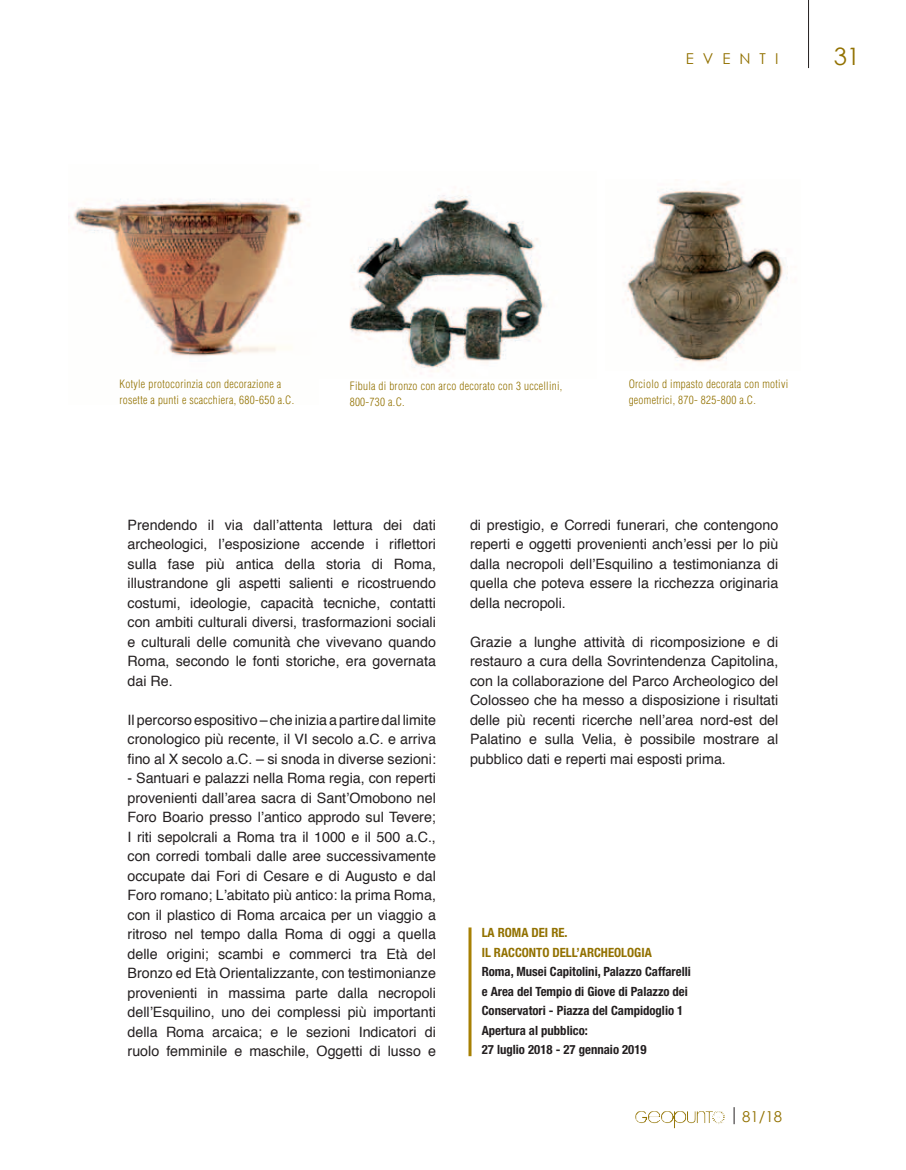
<style>
.page{position:relative;width:906px;height:1170px;background:#fff}
.page>*{position:absolute;margin:0;border:0;box-sizing:border-box;transform-origin:0 0}
.t1{font:24px "Century Gothic";color:#927100}
.t2{font:15px "Century Gothic";letter-spacing:.6em;color:#927100}
.t3{font:14.25px/19.5px "Helvetica";color:#231f20;text-align:justify}
.t4{font:700 condensed 12.75px/19.5px "Helvetica Neue";color:#231f20}
.t5{font:700 condensed 12.75px/19.5px "Helvetica Neue";color:#927100}
.t6{font:300 condensed 11.25px/16.5px "Helvetica";letter-spacing:.025em;color:#927100}
</style>
<div class="page">
<hr style="left:808px;top:0;width:1px;height:68px;background:#231f20">
<svg style="left:733px;top:1107px;width:1px;height:17px"></svg>
<svg style="left:712px;top:1111px;width:10px;height:12px"></svg>
<img style="left:68px;top:199px;width:241px;height:158px">
<img style="left:627px;top:183px;width:161px;height:182px">
<hr style="left:468px;top:927px;width:3px;height:129px;background:#a78003">
<img style="left:349px;top:195px;width:198px;height:179px">
<p class="t2" style="left:686px;top:50px;width:94px">EVENTI</p>
<h1 class="t1" style="left:833px;top:41px;width:28px">31</h1>
<p class="t6" style="left:120px;top:375px;width:176px">Kotyle protocorinzia con decorazione a rosette a punti e scacchiera, 680-650 a.C.</p>
<p class="t6" style="left:628px;top:375px;width:161px">Orciolo d impasto decorata con motivi geometrici, 870- 825-800 a.C.</p>
<p class="t6" style="left:350px;top:377px;width:214px">Fibula di bronzo con arco decorato con 3 uccellini,<br>800-730 a.C.</p>
<p class="t3" style="left:128px;top:515px;width:310px">Prendendo il via dall’attenta lettura dei dati archeologici, l’esposizione accende i riflettori sulla fase più antica della storia di Roma, illustrandone gli aspetti salienti e ricostruendo costumi, ideologie, capacità tecniche, contatti con ambiti culturali diversi, trasformazioni sociali e culturali delle comunità che vivevano quando Roma, secondo le fonti storiche, era governata dai Re.</p>
<p class="t3" style="left:128px;top:710px;width:310px">Il percorso espositivo – che inizia a partire dal limite cronologico più recente, il VI secolo a.C. e arriva fino al X secolo a.C. – si snoda in diverse sezioni:</p>
<p class="t3" style="left:128px;top:769px;width:310px">- Santuari e palazzi nella Roma regia, con reperti provenienti dall’area sacra di Sant’Omobono nel Foro Boario presso l’antico approdo sul Tevere; I riti sepolcrali a Roma tra il 1000 e il 500 a.C., con corredi tombali dalle aree successivamente occupate dai Fori di Cesare e di Augusto e dal Foro romano; L’abitato più antico: la prima Roma, con il plastico di Roma arcaica per un viaggio a ritroso nel tempo dalla Roma di oggi a quella delle origini; scambi e commerci tra Età del Bronzo ed Età Orientalizzante, con testimonianze provenienti in massima parte dalla necropoli dell’Esquilino, uno dei complessi più importanti della Roma arcaica; e le sezioni Indicatori di ruolo femminile e maschile, Oggetti di lusso e</p>
<p class="t3" style="left:470px;top:515px;width:310px">di prestigio, e Corredi funerari, che contengono reperti e oggetti provenienti anch’essi per lo più dalla necropoli dell’Esquilino a testimonianza di quella che poteva essere la ricchezza originaria della necropoli.</p>
<p class="t3" style="left:470px;top:632px;width:310px">Grazie a lunghe attività di ricomposizione e di restauro a cura della Sovrintendenza Capitolina, con la collaborazione del Parco Archeologico del Colosseo che ha messo a disposizione i risultati delle più recenti ricerche nell’area nord-est del Palatino e sulla Velia, è possibile mostrare al pubblico dati e reperti mai esposti prima.</p>
<p class="t5" style="left:482px;top:922px;width:171px">La Roma dei Re.<br>Il racconto dell’Archeologia</p>
<p class="t4" style="left:482px;top:961px;width:211px">Roma, Musei Capitolini, Palazzo Caffarelli e Area del Tempio di Giove di Palazzo dei Conservatori - Piazza del Campidoglio 1<br>Apertura al pubblico:<br>27 luglio 2018 - 27 gennaio 2019</p>
<p class="t2" style="left:742px;top:1106px;width:41px">81/18</p>
</div>
